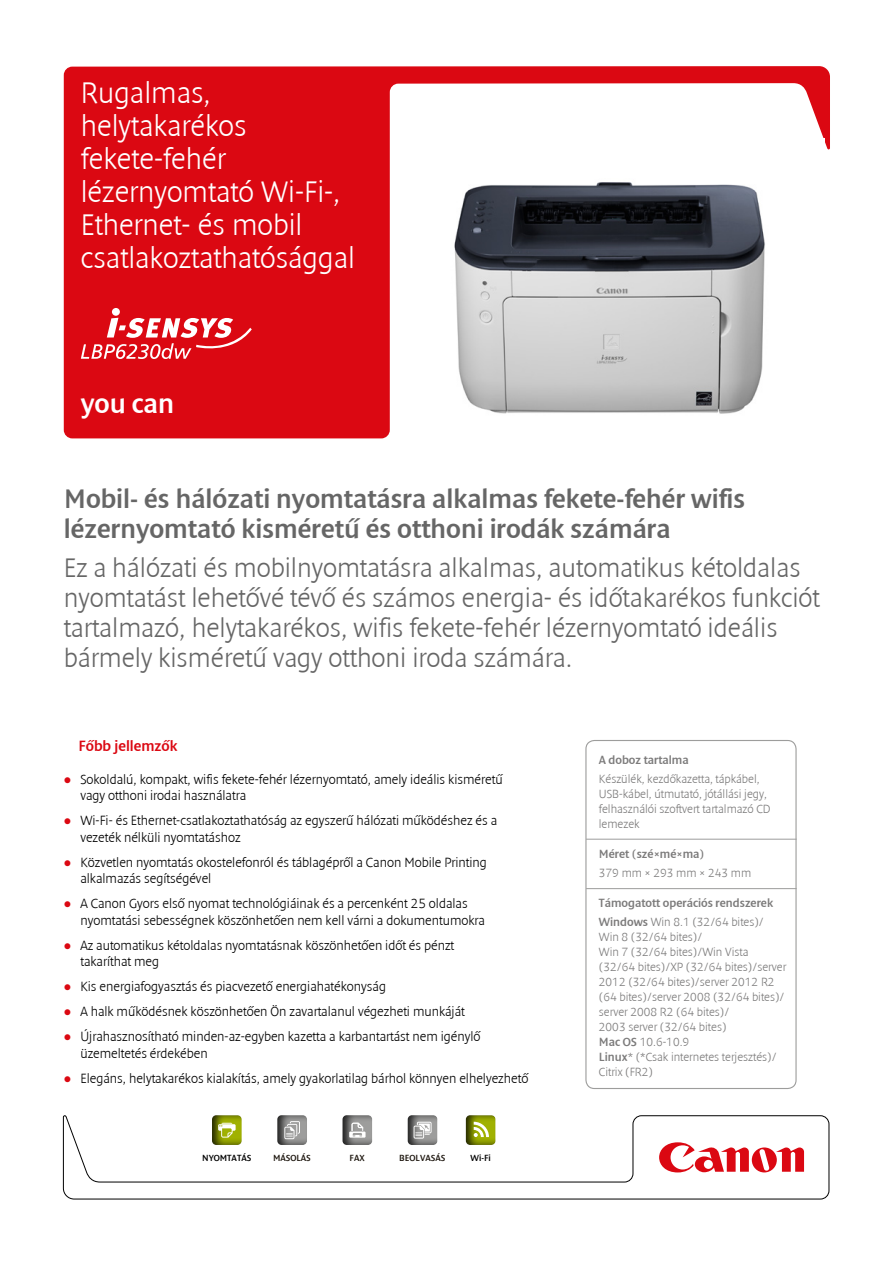
<style>
.page{position:relative;width:893px;height:1263px;background:#fff}
.page>*{position:absolute;margin:0;border:0;box-sizing:border-box;transform-origin:0 0}
.t1{font:30px/33px "Denda New Light CE";color:#fff}
.t2{font:27.75px "Denda New CE";color:#fff}
.t3{font:27px/30px "Denda New Light CE";color:#666}
.t4{font:27px/30px "Denda New CE";color:#666}
.t5{font:15px "Denda New CE";color:#db0812}
.t6{font:13.5px/16.5px "Denda New Light CE";color:#000}
.t7{font:12px/15px "Denda New Light CE";color:#7c7b7b}
.t8{font:12px "Denda New CE";color:#7c7b7b}
.t9{font:9px "Denda New CE";color:#1c150d}
.t10{font:9px "Denda New CE";color:#000}
.s1{font-family:"Times New Roman";color:#db0812}
.s2{font-family:"Denda New CE"}
</style>
<div class="page">
<svg style="left:64px;top:66px;width:766px;height:372px;fill:#db0812"></svg>
<svg style="left:63px;top:1115px;width:766px;height:84px"></svg>
<div style="left:264px;top:1103px;width:55px;height:42px;background:#000;opacity:.8"></div>
<svg style="left:284px;top:1121px;width:16px;height:18px"></svg>
<div style="left:328px;top:1103px;width:57px;height:42px;background:#000;opacity:.8"></div>
<svg style="left:349px;top:1123px;width:17px;height:14px"></svg>
<div style="left:394px;top:1103px;width:56px;height:42px;background:#000;opacity:.8"></div>
<svg style="left:414px;top:1122px;width:18px;height:16px"></svg>
<div style="left:198px;top:1103px;width:57px;height:42px;background:#000;opacity:.8"></div>
<svg style="left:218px;top:1123px;width:18px;height:14px"></svg>
<div style="left:585px;top:740px;width:212px;height:349px;border:1px solid #9d9d9c;border-radius:9px"></div>
<hr style="left:586px;top:839px;width:211px;height:1px;background:#9d9d9c">
<hr style="left:586px;top:888px;width:211px;height:1px;background:#9d9d9c">
<svg style="left:659px;top:1142px;width:145px;height:30px"></svg>
<img style="left:393px;top:139px;width:431px;height:299px">
<svg style="left:81px;top:308px;width:171px;height:51px"></svg>
<div style="left:452px;top:1103px;width:57px;height:42px;background:#000;opacity:.8"></div>
<svg style="left:474px;top:1122px;width:15px;height:15px"></svg>
<h1 class="t1" style="left:81px;top:77px;width:276px">Rugalmas, helytakarékos fekete-fehér lézernyomtató Wi-Fi‑,<br>Ethernet- és mobil csatlakoztathatósággal</h1>
<h2 class="t2" style="left:81px;top:388px;width:95px">you can</h2>
<h3 class="t4" style="left:64px;top:485px;width:683px">Mobil- és hálózati nyomtatásra alkalmas fekete-fehér wifis lézernyomtató kisméretű és otthoni irodák számára</h3>
<p class="t3" style="left:64px;top:553px;width:757px">Ez a hálózati és mobilnyomtatásra alkalmas, automatikus kétoldalas nyomtatást lehetővé tévő és számos energia- és időtakarékos funkciót tartalmazó, helytakarékos, wifis fekete-fehér lézernyomtató ideális bármely kisméretű vagy otthoni iroda számára.</p>
<p class="t5" style="left:78px;top:737px;width:101px">Főbb jellemzők</p>
<p class="t6" style="left:80px;top:771px;width:424px;text-indent:-17px"><span class="s1">●</span> Sokoldalú, kompakt, wifis fekete-fehér lézernyomtató, amely ideális kisméretű vagy otthoni irodai használatra</p>
<p class="t6" style="left:80px;top:813px;width:418px;text-indent:-17px"><span class="s1">●</span> Wi-Fi- és Ethernet-csatlakoztathatóság az egyszerű hálózati működéshez és a vezeték nélküli nyomtatáshoz</p>
<p class="t6" style="left:80px;top:854px;width:408px;text-indent:-17px"><span class="s1">●</span> Közvetlen nyomtatás okostelefonról és táblagépről a Canon Mobile Printing alkalmazás segítségével</p>
<p class="t6" style="left:80px;top:896px;width:406px;text-indent:-17px"><span class="s1">●</span> A Canon Gyors első nyomat technológiáinak és a percenként 25 oldalas nyomtatási sebességnek köszönhetően nem kell várni a dokumentumokra</p>
<p class="t6" style="left:80px;top:937px;width:375px;text-indent:-17px"><span class="s1">●</span> Az automatikus kétoldalas nyomtatásnak köszönhetően időt és pénzt takaríthat meg</p>
<p class="t6" style="left:63px;top:979px;width:324px"><span class="s1">●</span> Kis energiafogyasztás és piacvezető energiahatékonyság</p>
<p class="t6" style="left:63px;top:1004px;width:403px"><span class="s1">●</span> A halk működésnek köszönhetően Ön zavartalanul végezheti munkáját</p>
<p class="t6" style="left:80px;top:1029px;width:402px;text-indent:-17px"><span class="s1">●</span> Újrahasznosítható minden-az-egyben kazetta a karbantartást nem igénylő üzemeltetés érdekében</p>
<p class="t6" style="left:63px;top:1070px;width:466px"><span class="s1">●</span> Elegáns, helytakarékos kialakítás, amely gyakorlatilag bárhol könnyen elhelyezhető</p>
<p class="t10" style="left:202px;top:1153px;width:51px">NYOMTATÁS</p>
<p class="t9" style="left:273px;top:1153px;width:39px">MÁSOLÁS</p>
<p class="t9" style="left:350px;top:1153px;width:17px">FAX</p>
<p class="t9" style="left:399px;top:1153px;width:48px">BEOLVASÁS</p>
<p class="t10" style="left:471px;top:1153px;width:22px">Wi-Fi</p>
<p class="t8" style="left:599px;top:752px;width:91px">A doboz tartalma</p>
<p class="t7" style="left:599px;top:771px;width:173px">Készülék, kezdőkazetta, tápkábel,<br>USB-kábel, útmutató, jótállási jegy, felhasználói szoftvert tartalmazó CD lemezek</p>
<p class="t8" style="left:599px;top:847px;width:107px">Méret (szé×mé×ma)</p>
<p class="t7" style="left:599px;top:865px;width:154px">379 mm × 293 mm × 243 mm</p>
<p class="t8" style="left:599px;top:896px;width:176px">Támogatott operációs rendszerek</p>
<p class="t7" style="left:599px;top:915px;width:189px"><span class="s2">Windows</span> Win 8.1 (32/64 bites)/<br>Win 8 (32/64 bites)/<br>Win 7 (32/64 bites)/Win Vista (32/64 bites)/XP (32/64 bites)/server<br>2012 (32/64 bites)/server 2012 R2 (64 bites)/server 2008 (32/64 bites)/ server 2008 R2 (64 bites)/<br>2003 server (32/64 bites)<br><span class="s2">Mac OS</span> 10.6-10.9<br><span class="s2">Linux</span>* (*Csak internetes terjesztés)/<br>Citrix (FR2)</p>
</div>
